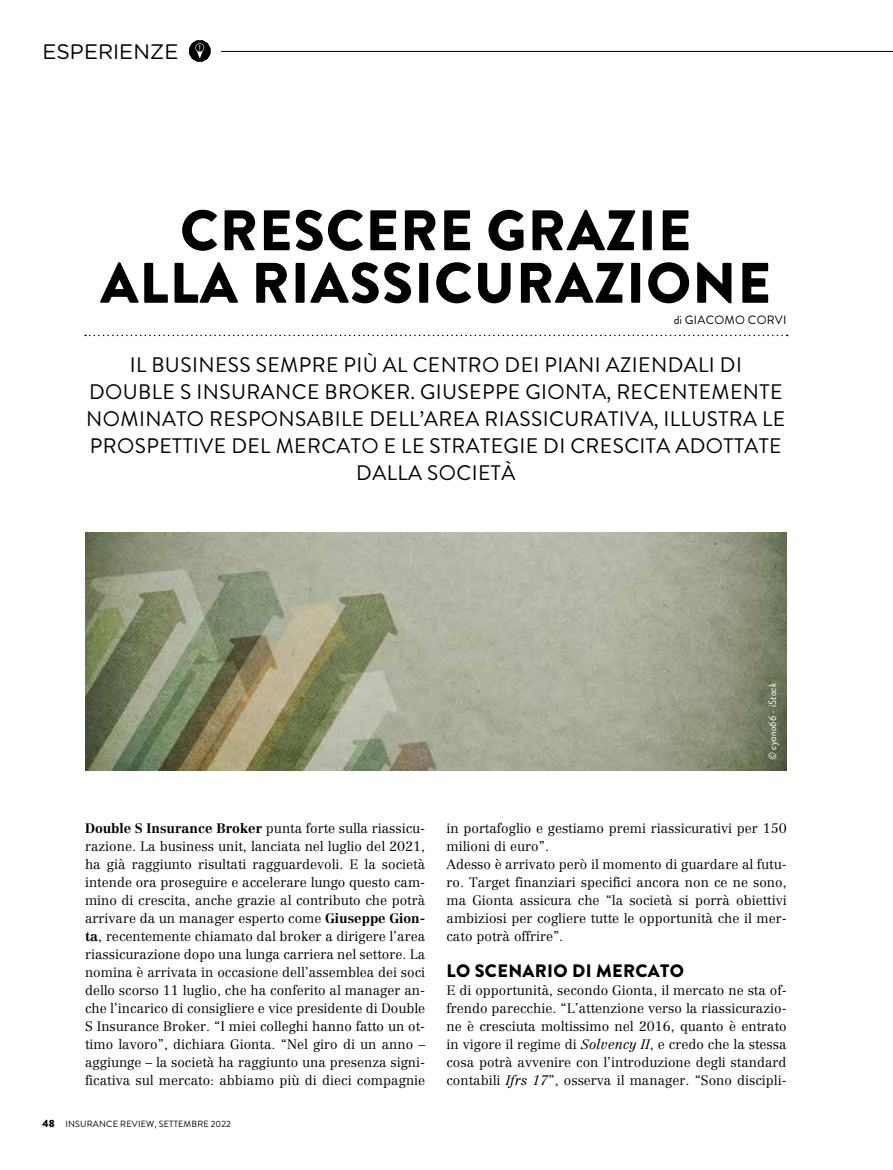
<style>
.page{position:relative;width:893px;height:1170px;background:#fff}
.page>*{position:absolute;margin:0;border:0;box-sizing:border-box;transform-origin:0 0}
.t1{font:900 57px/52.5px "Brandon Grotesque";letter-spacing:.02em;color:#000;text-align:center}
.t2{font:21px/27px "Brandon Grotesque";letter-spacing:.02em;color:#000;text-align:center}
.t3{font:21px "Gotham Rounded";color:#000}
.t4{font:900 18px "Brandon Grotesque";letter-spacing:.02em;color:#000}
.t5{font:300 13.5px/18px "Centennial LT Std";color:#000;text-align:justify}
.t6{font:12px "Brandon Grotesque";letter-spacing:.02em;color:#000}
.t7{font:italic 10.5px "Brandon Grotesque";color:#fff}
.t8{font:9px "Brandon Grotesque";letter-spacing:.02em;color:#000}
.s1{font-weight:700}
.s2{font-style:italic}
.s3{font-weight:900;font-size:10.5px}
</style>
<div class="page">
<svg style="left:85px;top:334px;width:703px;height:2px"></svg>
<svg style="left:189px;top:40px;width:21px;height:22px"></svg>
<img style="left:85px;top:532px;width:702px;height:238px">
<hr style="left:221px;top:51px;width:672px;height:1px;background:#000">
<h2 class="t3" style="left:43px;top:37px;width:137px">ESPERIENZE</h2>
<h1 class="t1" style="left:100px;top:205px;width:672px">CRESCERE GRAZIE<br>ALLA RIASSICURAZIONE</h1>
<p class="t6" style="left:674px;top:311px;width:114px">di GIACOMO CORVI</p>
<p class="t2" style="left:86px;top:352px;width:701px">IL BUSINESS SEMPRE PIÙ AL CENTRO DEI PIANI AZIENDALI DI DOUBLE S INSURANCE BROKER. GIUSEPPE GIONTA, RECENTEMENTE NOMINATO RESPONSABILE DELL’AREA RIASSICURATIVA, ILLUSTRA LE PROSPETTIVE DEL MERCATO E LE STRATEGIE DI CRESCITA ADOTTATE DALLA SOCIETÀ</p>
<p class="t7" style="left:765px;top:759px;width:78px;rotate:-90deg">© cyano66 - iStock</p>
<p class="t5" style="left:85px;top:819px;width:342px"><span class="s1">Double S Insurance Broker</span> punta forte sulla riassicu&shy;razione. La business unit, lanciata nel luglio del 2021, ha già raggiunto risultati ragguardevoli. E la società intende ora proseguire e accelerare lungo questo cam&shy;mino di crescita, anche grazie al contributo che potrà arrivare da un manager esperto come <span class="s1">Giuseppe Gion&shy;ta</span>, recentemente chiamato dal broker a dirigere l’area riassicurazione dopo una lunga carriera nel settore. La nomina è arrivata in occasione dell’assemblea dei soci dello scorso 11 luglio, che ha conferito al manager an&shy;che l’incarico di consigliere e vice presidente di Double S Insurance Broker. “I miei colleghi hanno fatto un ot&shy;timo lavoro”, dichiara Gionta. “Nel giro di un anno – aggiunge – la società ha raggiunto una presenza signi&shy;ficativa sul mercato: abbiamo più di dieci compagnie</p>
<p class="t5" style="left:446px;top:818px;width:342px;text-align:left">in portafoglio e gestiamo premi riassicurativi per 150 milioni di euro”.<br>Adesso è arrivato però il momento di guardare al futu&shy;ro. Target finanziari specifici ancora non ce ne sono, ma Gionta assicura che “la società si porrà obiettivi ambiziosi per cogliere tutte le opportunità che il mer&shy;cato potrà offrire”.</p>
<h3 class="t4" style="left:447px;top:957px;width:239px">LO SCENARIO DI MERCATO</h3>
<p class="t5" style="left:446px;top:981px;width:342px">E di opportunità, secondo Gionta, il mercato ne sta of&shy;frendo parecchie. “L’attenzione verso la riassicurazio&shy;ne è cresciuta moltissimo nel 2016, quanto è entrato in vigore il regime di <span class="s2">Solvency II</span>, e credo che la stessa cosa potrà avvenire con l’introduzione degli standard contabili <span class="s2">Ifrs 17</span>”, osserva il manager. “Sono discipli-</p>
<p class="t8" style="left:43px;top:1117px;width:190px"><span class="s3">48</span> INSURANCE REVIEW, SETTEMBRE 2022</p>
</div>
